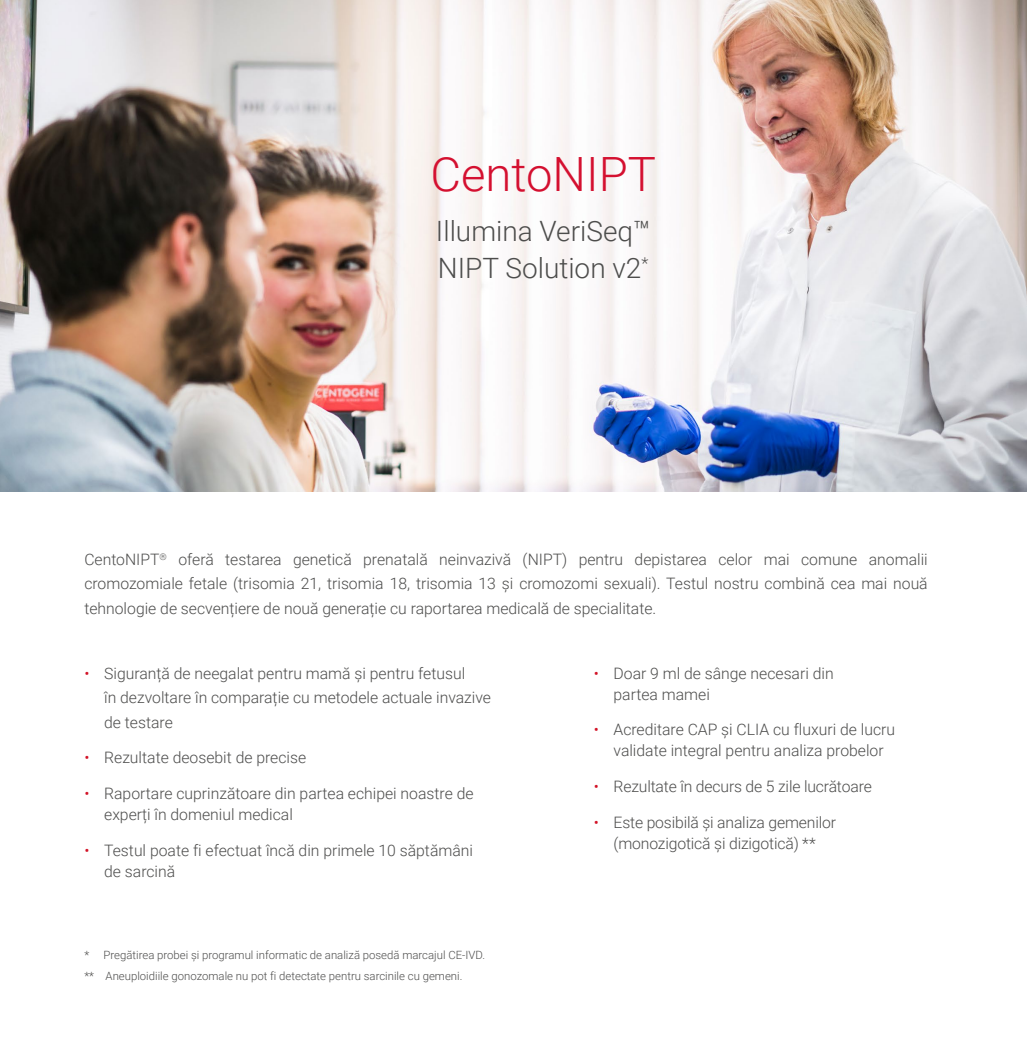
<style>
.page{position:relative;width:1027px;height:1042px;background:#fff}
.page>*{position:absolute;margin:0;border:0;box-sizing:border-box;transform-origin:0 0}
.t1{font:300 47.25px "Roboto";color:#d41030}
.t2{font:300 28px/36.8px "Roboto";color:#4d4d4c}
.t3{font:300 15.75px/21px "Roboto";color:#4d4d4c}
.t4{font:300 11.38px/21px "Roboto";color:#4d4d4c}
.s1{color:#d21226}
</style>
<div class="page">
<img style="left:0;top:0;width:1027px;height:491px">
<h1 class="t1" style="left:430px;top:141px;width:227px">CentoNIPT</h1>
<h2 class="t2" style="left:436px;top:212px;width:216px">Illumina VeriSeq™<br>NIPT Solution v2<sup>*</sup></h2>
<p class="t3" style="left:84px;top:546px;width:845px;line-height:24.5px;text-align:justify">CentoNIPT<sup>®</sup> oferă testarea genetică prenatală neinvazivă (NIPT) pentru depistarea celor mai comune anomalii cromozomiale fetale (trisomia 21, trisomia 18, trisomia 13 și cromozomi sexuali). Testul nostru combină cea mai nouă tehnologie de secvențiere de nouă generație cu raportarea medicală de specialitate.</p>
<p class="t3" style="left:104px;top:660px;width:388px;line-height:24.5px;text-indent:-20px"><span class="s1">•</span> Siguranță de neegalat pentru mamă și pentru fetusul<br>în dezvoltare în comparație cu metodele actuale invazive de testare</p>
<p class="t3" style="left:84px;top:747px;width:223px"><span class="s1">•</span> Rezultate deosebit de precise</p>
<p class="t3" style="left:104px;top:782px;width:371px;text-indent:-20px"><span class="s1">•</span> Raportare cuprinzătoare din partea echipei noastre de experți în domeniul medical</p>
<p class="t3" style="left:104px;top:839px;width:370px;text-indent:-20px"><span class="s1">•</span> Testul poate fi efectuat încă din primele 10 săptămâni de sarcină</p>
<p class="t4" style="left:84px;top:943px;width:402px">* Pregătirea probei și programul informatic de analiză posedă marcajul CE-IVD. ** Aneuploidiile gonozomale nu pot fi detectate pentru sarcinile cu gemeni.</p>
<p class="t3" style="left:613px;top:662px;width:222px;text-indent:-20px"><span class="s1">•</span> Doar 9 ml de sânge necesari din partea mamei</p>
<p class="t3" style="left:594px;top:719px;width:303px;text-align:center"><span class="s1">•</span> Acreditare CAP și CLIA cu fluxuri de lucru validate integral pentru analiza probelor</p>
<p class="t3" style="left:594px;top:775px;width:280px"><span class="s1">•</span> Rezultate în decurs de 5 zile lucrătoare</p>
<p class="t3" style="left:594px;top:811px;width:244px;text-align:center"><span class="s1">•</span> Este posibilă și analiza gemenilor (monozigotică și dizigotică) **</p>
</div>
